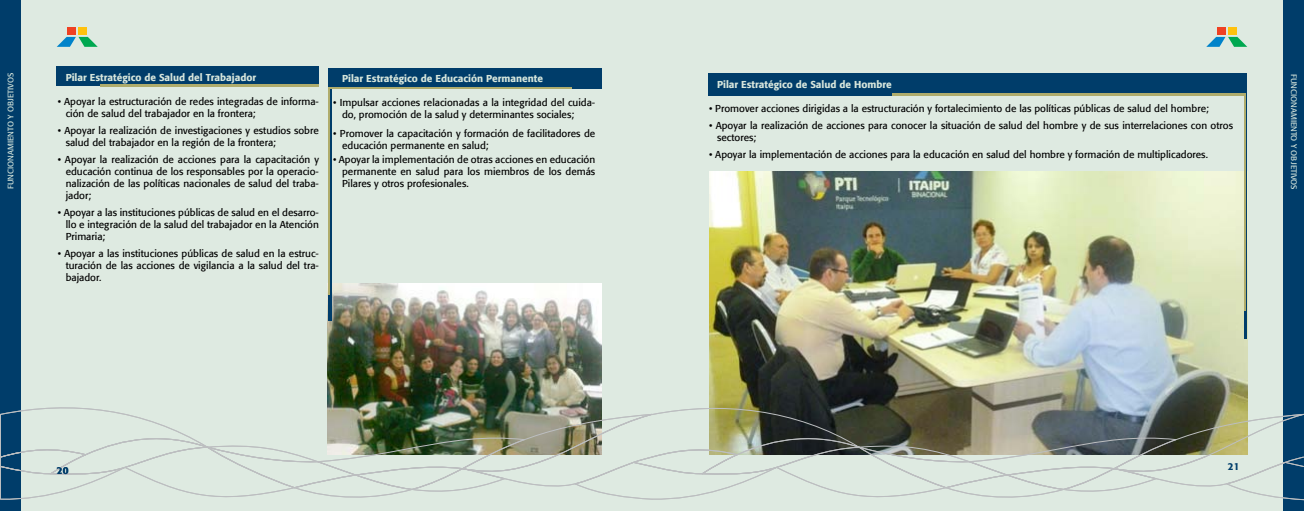
<style>
.page{position:relative;width:1304px;height:511px;background:#fff}
.page>*{position:absolute;margin:0;border:0;box-sizing:border-box;transform-origin:0 0}
.t1{font:10px/12px "Formata";color:#000}
.t2{font:500 10px "Formata";color:#d7e6dc}
.t3{font:500 10px "Formata";color:#003d6a}
.t4{font:8px "Formata";color:#d7e6dc}
</style>
<div class="page">
<div style="left:0;top:0;width:1304px;height:510px;background:#deeae1"></div>
<div style="left:0;top:0;width:21px;height:510px;background:#003d6a"></div>
<div style="left:1283px;top:0;width:21px;height:510px;background:#003d6a"></div>
<div style="left:79px;top:27px;width:8px;height:8px;background:#ffc20e"></div>
<div style="left:67px;top:27px;width:9px;height:8px;background:#ef4123"></div>
<svg style="left:57px;top:37px;width:41px;height:10px"></svg>
<div style="left:1228px;top:27px;width:9px;height:8px;background:#ffc20e"></div>
<div style="left:1217px;top:27px;width:8px;height:8px;background:#ef4123"></div>
<svg style="left:1206px;top:37px;width:41px;height:10px"></svg>
<div style="left:57px;top:67px;width:262px;height:19px;background:#003d6a"></div>
<hr style="left:100px;top:85px;width:219px;height:2px;background:#afac6c">
<div style="left:328px;top:69px;width:274px;height:20px;background:#003d6a"></div>
<hr style="left:329px;top:87px;width:243px;height:2px;background:#afac6c">
<img style="left:328px;top:283px;width:274px;height:117px">
<hr style="left:328px;top:89px;width:3px;height:231px;background:#003d6a">
<hr style="left:328px;top:87px;width:2px;height:207px;background:#afac6c">
<div style="left:709px;top:73px;width:538px;height:22px;background:#003d6a"></div>
<hr style="left:892px;top:93px;width:355px;height:2px;background:#afac6c">
<img style="left:709px;top:171px;width:538px;height:241px">
<hr style="left:1244px;top:93px;width:3px;height:245px;background:#003d6a">
<hr style="left:1244px;top:93px;width:2px;height:218px;background:#afac6c">
<svg style="left:0;top:399px;width:525px;height:101px"></svg>
<img style="left:462px;top:400px;width:406px;height:88px">
<svg style="left:630px;top:412px;width:674px;height:25px"></svg>
<svg style="left:572px;top:437px;width:732px;height:64px"></svg>
<p class="t4" style="left:6px;top:189px;width:118px;rotate:-90deg">FUNCIONAMIENTO Y OBJETIVOS</p>
<p class="t2" style="left:66px;top:71px;width:192px">Pilar Estratégico de Salud del Trabajador</p>
<p class="t1" style="left:66px;top:95px;width:255px;text-indent:-8px">• Apoyar la estructuración de redes integradas de informa&shy;ción de salud del trabajador en la frontera;</p>
<p class="t1" style="left:66px;top:124px;width:255px;text-indent:-8px">• Apoyar la realización de investigaciones y estudios sobre salud del trabajador en la región de la frontera;</p>
<p class="t1" style="left:66px;top:153px;width:255px;text-align:justify;text-indent:-8px">• Apoyar la realización de acciones para la capacitación y educación continua de los responsables por la operacio&shy;nalización de las políticas nacionales de salud del traba&shy;jador;</p>
<p class="t1" style="left:66px;top:206px;width:255px;text-align:justify;text-indent:-8px">• Apoyar a las instituciones públicas de salud en el desarro&shy;llo e integración de la salud del trabajador en la Atención Primaria;</p>
<p class="t1" style="left:66px;top:247px;width:255px;text-align:justify;text-indent:-8px">• Apoyar a las instituciones públicas de salud en la estruc&shy;turación de las acciones de vigilancia a la salud del tra&shy;bajador.</p>
<p class="t2" style="left:342px;top:72px;width:202px">Pilar Estratégico de Educación Permanente</p>
<p class="t1" style="left:342px;top:96px;width:255px;text-indent:-9px">• Impulsar acciones relacionadas a la integridad del cuida&shy;do, promoción de la salud y determinantes sociales;</p>
<p class="t1" style="left:342px;top:127px;width:255px;text-indent:-9px">• Promover la capacitación y formación de facilitadores de educación permanente en salud;</p>
<p class="t1" style="left:342px;top:153px;width:255px;text-align:justify;text-indent:-9px">• Apoyar la implementación de otras acciones en educación permanente en salud para los miembros de los demás Pilares y otros profesionales.</p>
<p class="t3" style="left:57px;top:463px;width:13px">20</p>
<p class="t2" style="left:717px;top:78px;width:176px">Pilar Estratégico de Salud de Hombre</p>
<p class="t1" style="left:709px;top:102px;width:501px">• Promover acciones dirigidas a la estructuración y fortalecimiento de las políticas públicas de salud del hombre;</p>
<p class="t1" style="left:717px;top:119px;width:518px;text-indent:-8px">• Apoyar la realización de acciones para conocer la situación de salud del hombre y de sus interrelaciones con otros sectores;</p>
<p class="t1" style="left:709px;top:148px;width:500px">• Apoyar la implementación de acciones para la educación en salud del hombre y formación de multiplicadores.</p>
<p class="t4" style="left:1299px;top:73px;width:118px;rotate:90deg">FUNCIONAMIENTO Y OBJETIVOS</p>
<p class="t3" style="left:1228px;top:460px;width:13px">21</p>
</div>
